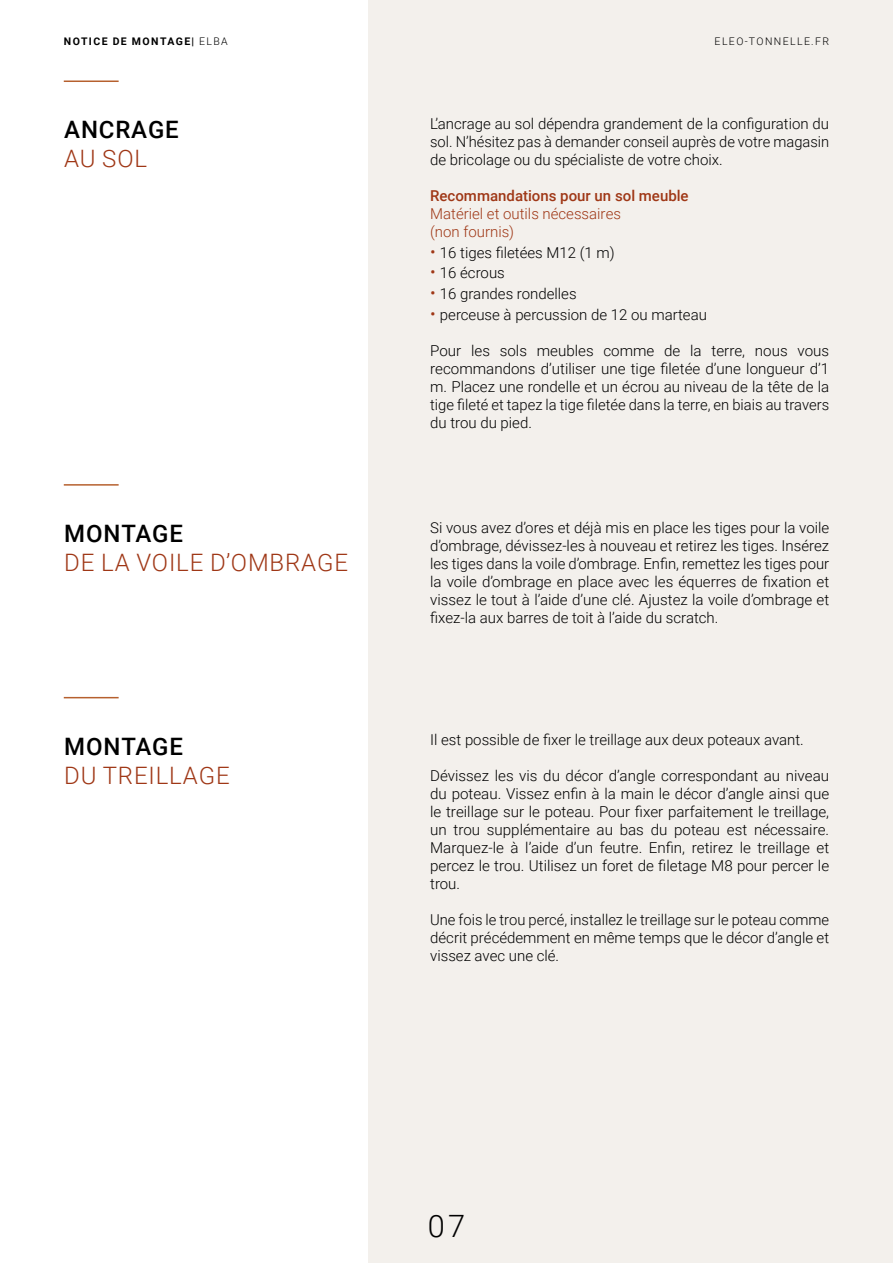
<style>
.page{position:relative;width:893px;height:1263px;background:#fff}
.page>*{position:absolute;margin:0;border:0;box-sizing:border-box;transform-origin:0 0}
.t1{font:300 30.75px "Roboto";color:#000}
.t2{font:300 24px "Roboto";letter-spacing:.035em;color:#9f3716}
.t3{font:500 24px "Roboto";letter-spacing:.035em;color:#000}
.t4{font:300 15px/18px "Roboto";color:#000;text-align:justify}
.t5{font:300 15px/18px "Roboto";color:#9f3716}
.t6{font:500 15px "Roboto";color:#9f3716}
.t7{font:700 10.5px "Roboto";letter-spacing:.135em;color:#000}
.t8{font:300 10.5px "Roboto";letter-spacing:.135em;color:#000}
.s1{font-weight:300}
.s2{font-size:17.25px;color:#9f3716}
</style>
<div class="page">
<div style="left:368px;top:0;width:525px;height:1263px;background:#f3f0ec"></div>
<hr style="left:64px;top:80px;width:55px;height:2px;background:#b6602e">
<hr style="left:64px;top:484px;width:55px;height:2px;background:#b6602e">
<hr style="left:64px;top:697px;width:55px;height:1px;background:#b6602e">
<p class="t7" style="left:64px;top:34px;width:165px">NOTICE DE MONTAGE| <span class="s1">ELBA</span></p>
<p class="t8" style="left:715px;top:34px;width:116px">ELEO-TONNELLE.FR</p>
<h2 class="t3" style="left:64px;top:113px;width:116px">ANCRAGE</h2>
<h2 class="t2" style="left:64px;top:142px;width:84px">AU SOL</h2>
<p class="t4" style="left:430px;top:114px;width:400px">L’ancrage au sol dépendra grandement de la configuration du sol. N’hésitez pas à demander conseil auprès de votre magasin de bricolage ou du spécialiste de votre choix.</p>
<p class="t6" style="left:430px;top:185px;width:260px">Recommandations pour un sol meuble</p>
<p class="t5" style="left:430px;top:204px;width:192px">Matériel et outils nécessaires (non fournis)</p>
<p class="t4" style="left:430px;top:243px;width:186px"><span class="s2">•</span> 16 tiges filetées M12 (1 m)</p>
<p class="t4" style="left:430px;top:264px;width:76px"><span class="s2">•</span> 16 écrous</p>
<p class="t4" style="left:430px;top:284px;width:148px"><span class="s2">•</span> 16 grandes rondelles</p>
<p class="t4" style="left:430px;top:305px;width:278px"><span class="s2">•</span> perceuse à percussion de 12 ou marteau</p>
<p class="t4" style="left:430px;top:341px;width:400px">Pour les sols meubles comme de la terre, nous vous recommandons d’utiliser une tige filetée d’une longueur d’1 m. Placez une rondelle et un écrou au niveau de la tête de la tige fileté et tapez la tige filetée dans la terre, en biais au travers du trou du pied.</p>
<h2 class="t3" style="left:64px;top:517px;width:120px">MONTAGE</h2>
<h2 class="t2" style="left:64px;top:545px;width:285px">DE LA VOILE D’OMBRAGE</h2>
<p class="t4" style="left:430px;top:518px;width:401px">Si vous avez d’ores et déjà mis en place les tiges pour la voile d’ombrage, dévissez-les à nouveau et retirez les tiges. Insérez les tiges dans la voile d’ombrage. Enfin, remettez les tiges pour la voile d’ombrage en place avec les équerres de fixation et vissez le tout à l’aide d’une clé. Ajustez la voile d’ombrage et fixez-la aux barres de toit à l’aide du scratch.</p>
<h2 class="t3" style="left:64px;top:729px;width:120px">MONTAGE</h2>
<h2 class="t2" style="left:64px;top:758px;width:167px">DU TREILLAGE</h2>
<p class="t4" style="left:430px;top:730px;width:375px">Il est possible de fixer le treillage aux deux poteaux avant.</p>
<p class="t4" style="left:430px;top:766px;width:401px">Dévissez les vis du décor d’angle correspondant au niveau du poteau. Vissez enfin à la main le décor d’angle ainsi que le treillage sur le poteau. Pour fixer parfaitement le treillage, un trou supplémentaire au bas du poteau est nécessaire.<br>Marquez-le à l’aide d’un feutre. Enfin, retirez le treillage et percez le trou. Utilisez un foret de filetage M8 pour percer le trou.</p>
<p class="t4" style="left:430px;top:910px;width:400px">Une fois le trou percé, installez le treillage sur le poteau comme décrit précédemment en même temps que le décor d’angle et vissez avec une clé.</p>
<h1 class="t1" style="left:428px;top:1205px;width:39px">07</h1>
</div>
